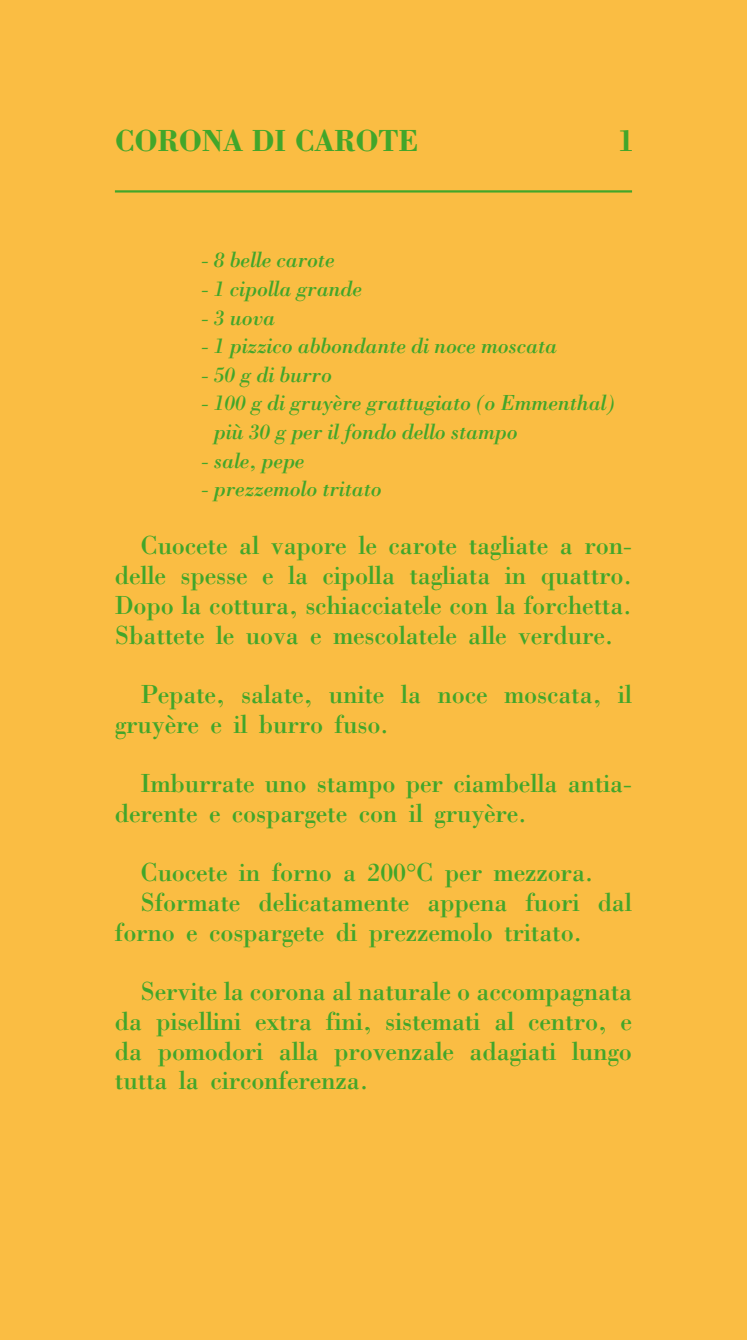
<style>
.page{position:relative;width:747px;height:1340px;background:#fff}
.page>*{position:absolute;margin:0;border:0;box-sizing:border-box;transform-origin:0 0}
.t1{font:700 31.5px "Bodoni";letter-spacing:-.01em;color:#42a62a;scale:.95 1}
.t2{font:27px/29.7px "Bodoni";letter-spacing:-.01em;color:#42a62a;text-align:justify}
.t3{font:italic 22.5px/28.6px "Bodoni";letter-spacing:-.01em;color:#42a62a}
</style>
<div class="page">
<div style="left:0;top:0;width:746px;height:1339px;background:#fabd43"></div>
<hr style="left:115px;top:190px;width:516px;height:2px;background:#42a62a">
<p class="t1" style="left:115px;top:130px;width:320px">CORONA DI CAROTE</p>
<p class="t1" style="left:616px;top:130px;width:21px">1</p>
<p class="t3" style="left:201px;top:248px;width:135px">- 8 belle carote</p>
<p class="t3" style="left:201px;top:277px;width:162px">- 1 cipolla grande</p>
<p class="t3" style="left:201px;top:305px;width:76px">- 3 uova</p>
<p class="t3" style="left:201px;top:334px;width:357px">- 1 pizzico abbondante di noce moscata</p>
<p class="t3" style="left:201px;top:362px;width:132px">- 50 g di burro</p>
<p class="t3" style="left:214px;top:391px;width:402px;text-indent:-13px">- 100 g di gruyère grattugiato (o Emmenthal) più 30 g per il fondo dello stampo</p>
<p class="t3" style="left:201px;top:448px;width:105px">- sale, pepe</p>
<p class="t3" style="left:201px;top:477px;width:182px">- prezzemolo tritato</p>
<p class="t2" style="left:115px;top:533px;width:518px;text-indent:26px">Cuocete al vapore le carote tagliate a ron&shy;delle spesse e la cipolla tagliata in quattro.<br>Dopo la cottura, schiacciatele con la forchetta.<br>Sbattete le uova e mescolatele alle verdure.</p>
<p class="t2" style="left:115px;top:682px;width:518px;text-indent:26px">Pepate, salate, unite la noce moscata, il gruyère e il burro fuso.</p>
<p class="t2" style="left:115px;top:771px;width:518px;text-indent:26px">Imburrate uno stampo per ciambella antia&shy;derente e cospargete con il gruyère.</p>
<p class="t2" style="left:140px;top:860px;width:454px">Cuocete in forno a 200°C per mezzora.</p>
<p class="t2" style="left:140px;top:890px;width:493px">Sformate delicatamente appena fuori dal</p>
<p class="t2" style="left:115px;top:919px;width:468px">forno e cospargete di prezzemolo tritato.</p>
<p class="t2" style="left:115px;top:979px;width:518px;text-indent:26px">Servite la corona al naturale o accompagnata da pisellini extra fini, sistemati al centro, e da pomodori alla provenzale adagiati lungo tutta la circonferenza.</p>
</div>
